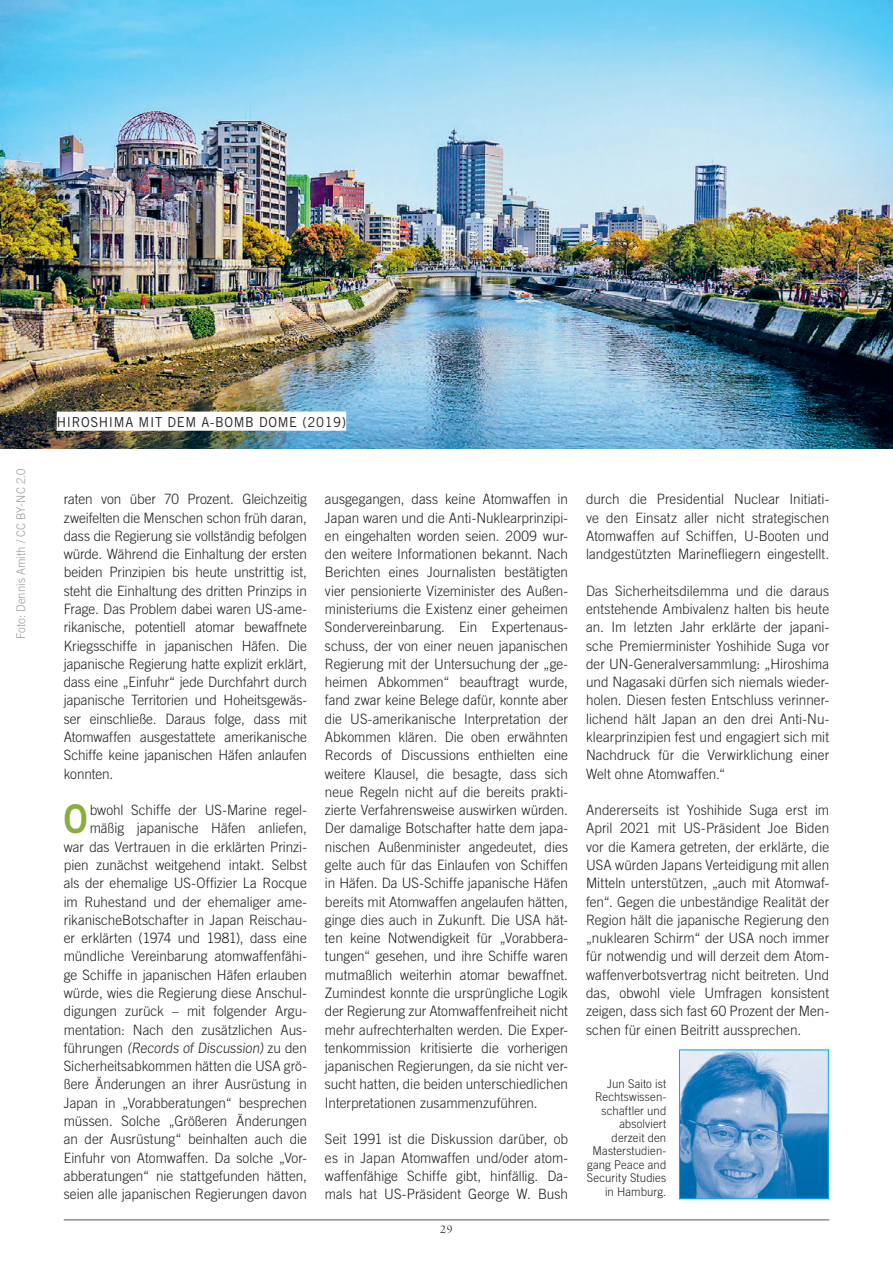
<style>
.page{position:relative;width:893px;height:1263px;background:#fff}
.page>*{position:absolute;margin:0;border:0;box-sizing:border-box;transform-origin:0 0}
.t1{font:39.6px "Trade Gothic LT Std Bd 2";color:#88ae3f;scale:.9 1}
.t2{font:300 14.25px/18.3px "Trade Gothic LT Std";color:#231f20;text-align:justify;scale:.95 1}
.t3{font:13.65px "Trade Gothic LT Std";letter-spacing:.05em;color:#231f20;scale:.95 1}
.t4{font:300 12px/13.5px "Trade Gothic LT Std";letter-spacing:.01em;color:#231f20;text-align:right;scale:.95 1}
.t5{font:300 12px "Trade Gothic LT Std";color:#939598;scale:.95 1}
.t6{font:12px "Centaur MT Std";color:#231f20}
</style>
<div class="page">
<hr style="left:64px;top:1219px;width:765px;height:1px;background:#57585a">
<img style="left:681px;top:1051px;width:146px;height:146px">
<div style="left:679px;top:1049px;width:150px;height:150px;border:1px solid #00aeef"></div>
<img style="left:0;top:0;width:893px;height:449px">
<div style="left:57px;top:412px;width:289px;height:19px;background:#fff"></div>
<p class="t5" style="left:14px;top:639px;width:181px;rotate:-90deg">Foto: Dennis Amith / CC BY-NC 2.0</p>
<p class="t3" style="left:57px;top:413px;width:306px">HIROSHIMA MIT DEM A-BOMB DOME (2019)</p>
<p class="t2" style="left:64px;top:490px;width:257px">raten von über 70 Prozent. Gleichzeitig zweifelten die Menschen schon früh daran, dass die Regierung sie vollständig befolgen würde. Während die Einhaltung der ersten beiden Prinzipien bis heute unstrittig ist, steht die Einhaltung des dritten Prinzips in Frage. Das Problem dabei waren US-ame&shy;rikanische, potentiell atomar bewaffnete Kriegsschiffe in japanischen Häfen. Die japanische Regierung hatte explizit erklärt, dass eine „Einfuhr“ jede Durchfahrt durch japanische Territorien und Hoheitsgewäs&shy;ser einschließe. Daraus folge, dass mit Atomwaffen ausgestattete amerikanische Schiffe keine japanischen Häfen anlaufen konnten.</p>
<h1 class="t1" style="left:64px;top:795px;width:28px">O</h1>
<p class="t2" style="left:64px;top:801px;width:257px;text-align:right">bwohl Schiffe der US-Marine regel&shy;mäßig japanische Häfen anliefen,<br>war das Vertrauen in die erklärten Prinzi&shy;pien zunächst weitgehend intakt. Selbst als der ehemalige US-Offizier La Rocque im Ruhestand und der ehemaliger ame&shy;rikanischeBotschafter in Japan Reischau&shy;er erklärten (1974 und 1981), dass eine mündliche Vereinbarung atomwaffenfähi&shy;ge Schiffe in japanischen Häfen erlauben würde, wies die Regierung diese Anschul&shy;digungen zurück – mit folgender Argu&shy;mentation: Nach den zusätzlichen Aus&shy;führungen (Records of Discussion) zu den Sicherheitsabkommen hätten die USA grö&shy;ßere Änderungen an ihrer Ausrüstung in Japan in „Vorabberatungen“ besprechen müssen. Solche „Größeren Änderungen an der Ausrüstung“ beinhalten auch die Einfuhr von Atomwaffen. Da solche „Vor&shy;abberatungen“ nie stattgefunden hätten, seien alle japanischen Regierungen davon</p>
<p class="t2" style="left:325px;top:490px;width:257px">ausgegangen, dass keine Atomwaffen in Japan waren und die Anti-Nuklearprinzipi&shy;en eingehalten worden seien. 2009 wur&shy;den weitere Informationen bekannt. Nach Berichten eines Journalisten bestätigten vier pensionierte Vizeminister des Außen&shy;ministeriums die Existenz einer geheimen Sondervereinbarung. Ein Expertenaus&shy;schuss, der von einer neuen japanischen Regierung mit der Untersuchung der „ge&shy;heimen Abkommen“ beauftragt wurde, fand zwar keine Belege dafür, konnte aber die US-amerikanische Interpretation der Abkommen klären. Die oben erwähnten Records of Discussions enthielten eine weitere Klausel, die besagte, dass sich neue Regeln nicht auf die bereits prakti&shy;zierte Verfahrensweise auswirken würden.<br>Der damalige Botschafter hatte dem japa&shy;nischen Außenminister angedeutet, dies gelte auch für das Einlaufen von Schiffen in Häfen. Da US-Schiffe japanische Häfen bereits mit Atomwaffen angelaufen hätten, ginge dies auch in Zukunft. Die USA hät&shy;ten keine Notwendigkeit für „Vorabbera&shy;tungen“ gesehen, und ihre Schiffe waren mutmaßlich weiterhin atomar bewaffnet.<br>Zumindest konnte die ursprüngliche Logik der Regierung zur Atomwaffenfreiheit nicht mehr aufrechterhalten werden. Die Exper&shy;tenkommission kritisierte die vorherigen japanischen Regierungen, da sie nicht ver&shy;sucht hatten, die beiden unterschiedlichen Interpretationen zusammenzuführen.</p>
<p class="t2" style="left:325px;top:1130px;width:257px">Seit 1991 ist die Diskussion darüber, ob es in Japan Atomwaffen und/oder atom&shy;waffenfähige Schiffe gibt, hinfällig. Da&shy;mals hat US-Präsident George W. Bush</p>
<p class="t6" style="left:440px;top:1222px;width:14px">29</p>
<p class="t2" style="left:586px;top:490px;width:257px">durch die Presidential Nuclear Initiati&shy;ve den Einsatz aller nicht strategischen Atomwaffen auf Schiffen, U-Booten und landgestützten Marinefliegern eingestellt.</p>
<p class="t2" style="left:586px;top:581px;width:257px">Das Sicherheitsdilemma und die daraus entstehende Ambivalenz halten bis heute an. Im letzten Jahr erklärte der japani&shy;sche Premierminister Yoshihide Suga vor der UN-Generalversammlung: „Hiroshima und Nagasaki dürfen sich niemals wieder&shy;holen. Diesen festen Entschluss verinner&shy;lichend hält Japan an den drei Anti-Nu&shy;klearprinzipien fest und engagiert sich mit Nachdruck für die Verwirklichung einer Welt ohne Atomwaffen.“</p>
<p class="t2" style="left:586px;top:801px;width:257px">Andererseits ist Yoshihide Suga erst im April 2021 mit US-Präsident Joe Biden vor die Kamera getreten, der erklärte, die USA würden Japans Verteidigung mit allen Mitteln unterstützen, „auch mit Atomwaf&shy;fen“. Gegen die unbeständige Realität der Region hält die japanische Regierung den „nuklearen Schirm“ der USA noch immer für notwendig und will derzeit dem Atom&shy;waffenverbotsvertrag nicht beitreten. Und das, obwohl viele Umfragen konsistent zeigen, dass sich fast 60 Prozent der Men&shy;schen für einen Beitritt aussprechen.</p>
<p class="t4" style="left:587px;top:1076px;width:85px">Jun Saito ist<br>Rechtswissen&shy;schaftler und absolviert derzeit den<br>Masterstudien&shy;gang Peace and<br>Security Studies in Hamburg.</p>
</div>
